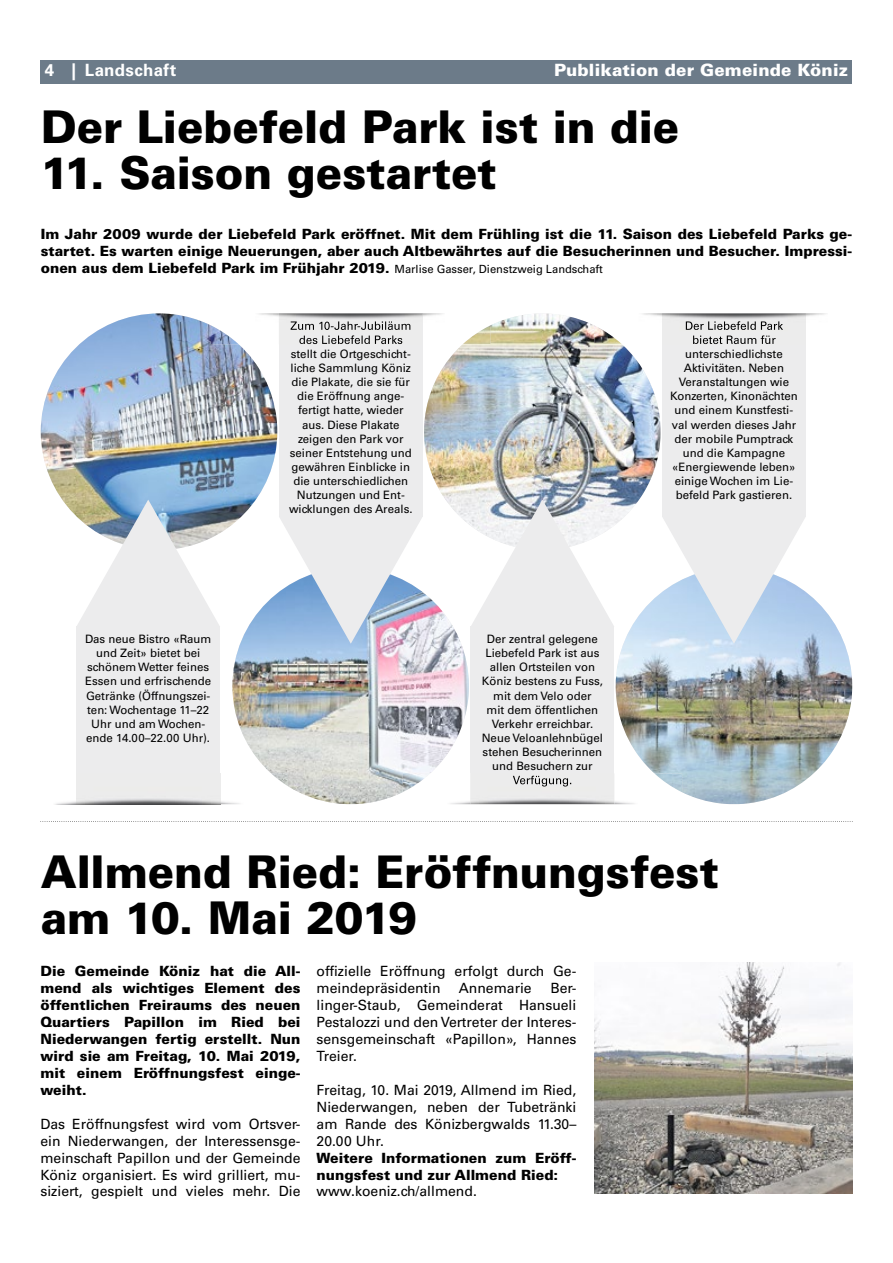
<style>
.page{position:relative;width:893px;height:1263px;background:#fff}
.page>*{position:absolute;margin:0;border:0;box-sizing:border-box;transform-origin:0 0}
.t1{font:900 45.15px/46.5px "Univers LT Std";letter-spacing:-.005em;color:#000;scale:.96 1}
.t2{font:900 16.95px "Univers LT Std";letter-spacing:.01em;color:#fff}
.t3{font:700 16.95px "Univers LT Std";letter-spacing:.02em;color:#fff}
.t4{font:900 14.1px/17px "Univers LT Std";color:#000;text-align:justify}
.t5{font:14.1px/17px "Univers LT Std";color:#000;text-align:justify}
.t6{font:11.55px/14.1px "Univers LT Std";color:#000;text-align:center}
.s1{font-weight:400;font-size:11.25px}
</style>
<div class="page">
<div style="left:41px;top:60px;width:811px;height:24px;background:#6c7b89"></div>
<img style="left:41px;top:313px;width:236px;height:220px">
<img style="left:232px;top:568px;width:237px;height:236px;border-radius:50%">
<img style="left:232px;top:686px;width:237px;height:118px">
<img style="left:616px;top:592px;width:236px;height:212px">
<img style="left:424px;top:313px;width:237px;height:237px;border-radius:50%">
<img style="left:424px;top:313px;width:118px;height:109px">
<svg style="left:40px;top:821px;width:811px;height:1px"></svg>
<div style="left:76px;top:627px;width:144px;height:177px;background:#ececed"></div>
<svg style="left:76px;top:500px;width:144px;height:127px"></svg>
<div style="left:470px;top:627px;width:144px;height:177px;background:#ececed"></div>
<svg style="left:470px;top:500px;width:144px;height:127px"></svg>
<div style="left:662px;top:313px;width:144px;height:203px;background:#ececed"></div>
<svg style="left:662px;top:516px;width:144px;height:128px;background:#dbe5f0"></svg>
<svg style="left:279px;top:516px;width:144px;height:128px;background:#cfd9e7"></svg>
<div style="left:279px;top:313px;width:144px;height:203px;background:#ececed"></div>
<img style="left:594px;top:325px;width:28px;height:19px">
<img style="left:662px;top:313px;width:144px;height:17px">
<img style="left:686px;top:321px;width:97px;height:9px">
<img style="left:693px;top:335px;width:83px;height:9px">
<img style="left:211px;top:313px;width:279px;height:31px">
<img style="left:211px;top:325px;width:28px;height:19px">
<img style="left:463px;top:325px;width:27px;height:19px">
<img style="left:279px;top:313px;width:144px;height:31px">
<img style="left:291px;top:321px;width:120px;height:9px">
<img style="left:299px;top:335px;width:104px;height:9px">
<img style="left:56px;top:773px;width:232px;height:31px">
<img style="left:271px;top:773px;width:17px;height:13px">
<img style="left:403px;top:773px;width:279px;height:31px">
<img style="left:654px;top:773px;width:28px;height:19px">
<img style="left:403px;top:773px;width:27px;height:19px">
<img style="left:513px;top:776px;width:58px;height:10px">
<img style="left:594px;top:962px;width:258px;height:231px">
<h2 class="t3" style="left:45px;top:60px;width:133px">4 | Landschaft</h2>
<h2 class="t2" style="left:554px;top:59px;width:296px">Publikation der Gemeinde Köniz</h2>
<h1 class="t1" style="left:41px;top:103px;width:667px">Der Liebefeld Park ist in die</h1>
<h1 class="t1" style="left:41px;top:149px;width:476px">11. Saison gestartet</h1>
<p class="t4" style="left:41px;top:225px;width:813px">Im Jahr 2009 wurde der Liebefeld Park eröffnet. Mit dem Frühling ist die 11. Saison des Liebefeld Parks ge&shy;startet. Es warten einige Neuerungen, aber auch Altbewährtes auf die Besucherinnen und Besucher. Impressi&shy;onen aus dem Liebefeld Park im Frühjahr 2019. <span class="s1">Marlise Gasser, Dienstzweig Landschaft</span></p>
<p class="t6" style="left:289px;top:347px;width:125px">stellt die Ortgeschicht&shy;liche Sammlung Köniz die Plakate, die sie für die Eröffnung ange&shy;fertigt hatte, wieder aus. Diese Plakate zeigen den Park vor seiner Entstehung und gewähren Einblicke in die unterschiedlichen<br>Nutzungen und Ent&shy;wicklungen des Areals.</p>
<p class="t6" style="left:85px;top:632px;width:128px">Das neue Bistro «Raum und Zeit» bietet bei schönem Wetter feines<br>Essen und erfrischende<br>Getränke (Öffnungszei&shy;ten: Wochentage 11–22<br>Uhr und am Wochen&shy;ende 14.00–22.00 Uhr).</p>
<p class="t6" style="left:482px;top:632px;width:123px">Der zentral gelegene<br>Liebefeld Park ist aus allen Ortsteilen von<br>Köniz bestens zu Fuss, mit dem Velo oder<br>mit dem öffentlichen<br>Verkehr erreichbar.<br>Neue Veloanlehnbügel stehen Besucherinnen und Besuchern zur</p>
<p class="t6" style="left:670px;top:347px;width:129px">unterschiedlichste<br>Aktivitäten. Neben<br>Veranstaltungen wie<br>Konzerten, Kinonächten und einem Kunstfesti&shy;val werden dieses Jahr der mobile Pumptrack und die Kampagne «Energiewende leben» einige Wochen im Lie&shy;befeld Park gastieren.</p>
<h1 class="t1" style="left:41px;top:848px;width:708px">Allmend Ried: Eröffnungsfest am 10. Mai 2019</h1>
<p class="t5" style="left:317px;top:963px;width:261px">offizielle Eröffnung erfolgt durch Ge&shy;meindepräsidentin</p>
<p class="t4" style="left:40px;top:963px;width:262px">Die Gemeinde Köniz hat die All&shy;mend als wichtiges Element des öffentlichen Freiraums des neuen Quartiers Papillon im Ried bei Niederwangen fertig erstellt. Nun wird sie am Freitag, 10. Mai 2019, mit einem Eröffnungsfest einge&shy;weiht.</p>
<p class="t5" style="left:40px;top:1115px;width:262px">Das Eröffnungsfest wird vom Ortsver&shy;ein Niederwangen, der Interessensge&shy;meinschaft Papillon und der Gemeinde Köniz organisiert. Es wird grilliert, mu&shy;siziert, gespielt und vieles mehr. Die</p>
<p class="t5" style="left:317px;top:980px;width:261px;text-indent:234px">Ber&shy;linger-Staub, Gemeinderat Hansueli Pestalozzi und den Vertreter der Interes&shy;sensgemeinschaft «Papillon», Hannes Treier.</p>
<p class="t5" style="left:317px;top:1081px;width:261px">Freitag, 10. Mai 2019, Allmend im Ried, Niederwangen, neben der Tubetränki am Rande des Könizbergwalds 11.30– 20.00 Uhr.</p>
<p class="t4" style="left:317px;top:1149px;width:261px">Weitere Informationen zum Eröff&shy;nungsfest und zur Allmend Ried:</p>
<p class="t5" style="left:317px;top:1183px;width:162px">www.koeniz.ch/allmend.</p>
<p class="t5" style="left:459px;top:980px;width:74px">Annemarie</p>
</div>
